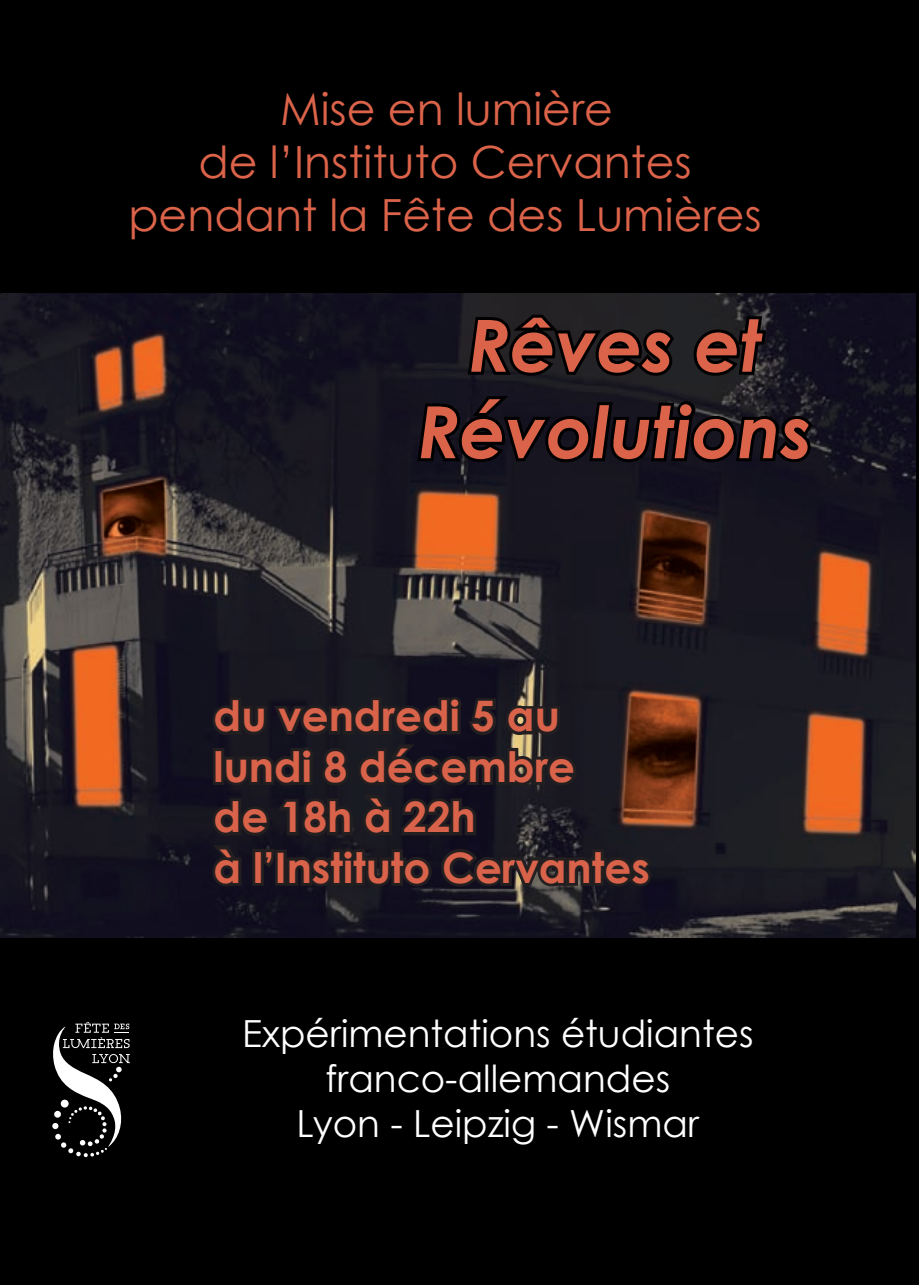
<style>
.page{position:relative;width:919px;height:1285px;background:#fff}
.page>*{position:absolute;margin:0;border:0;box-sizing:border-box;transform-origin:0 0}
.t1{font:italic 700 72px/86.4px "Century Gothic";color:#db634a;text-align:center}
.t2{font:44.4px/53.1px "Century Gothic";color:#db634a;text-align:center}
.t3{font:700 42px/50.4px "Century Gothic";color:#d9624a}
.t4{font:37.2px/44.7px "Century Gothic";color:#fff;text-align:center}
</style>
<div class="page">
<div style="left:0;top:0;width:918px;height:1284px;background:#000"></div>
<svg style="left:52px;top:1021px;width:78px;height:135px"></svg>
<img style="left:0;top:293px;width:915px;height:644px">
<svg style="left:464px;top:311px;width:213px;height:69px"></svg>
<svg style="left:690px;top:313px;width:79px;height:66px"></svg>
<svg style="left:414px;top:393px;width:401px;height:73px"></svg>
<svg style="left:208px;top:691px;width:448px;height:200px;background:#221c21"></svg>
<p class="t2" style="left:128px;top:81px;width:634px">Mise en lumière<br>de l’Instituto Cervantes pendant la Fête des Lumières</p>
<h1 class="t1" style="left:418px;top:300px;width:396px">Rêves et<br>Révolutions</h1>
<p class="t3" style="left:213px;top:690px;width:437px">du vendredi 5 au lundi 8 décembre<br>de 18h à 22h<br>à l’Instituto Cervantes</p>
<p class="t4" style="left:242px;top:1010px;width:513px">Expérimentations étudiantes franco-allemandes<br>Lyon - Leipzig - Wismar</p>
</div>
